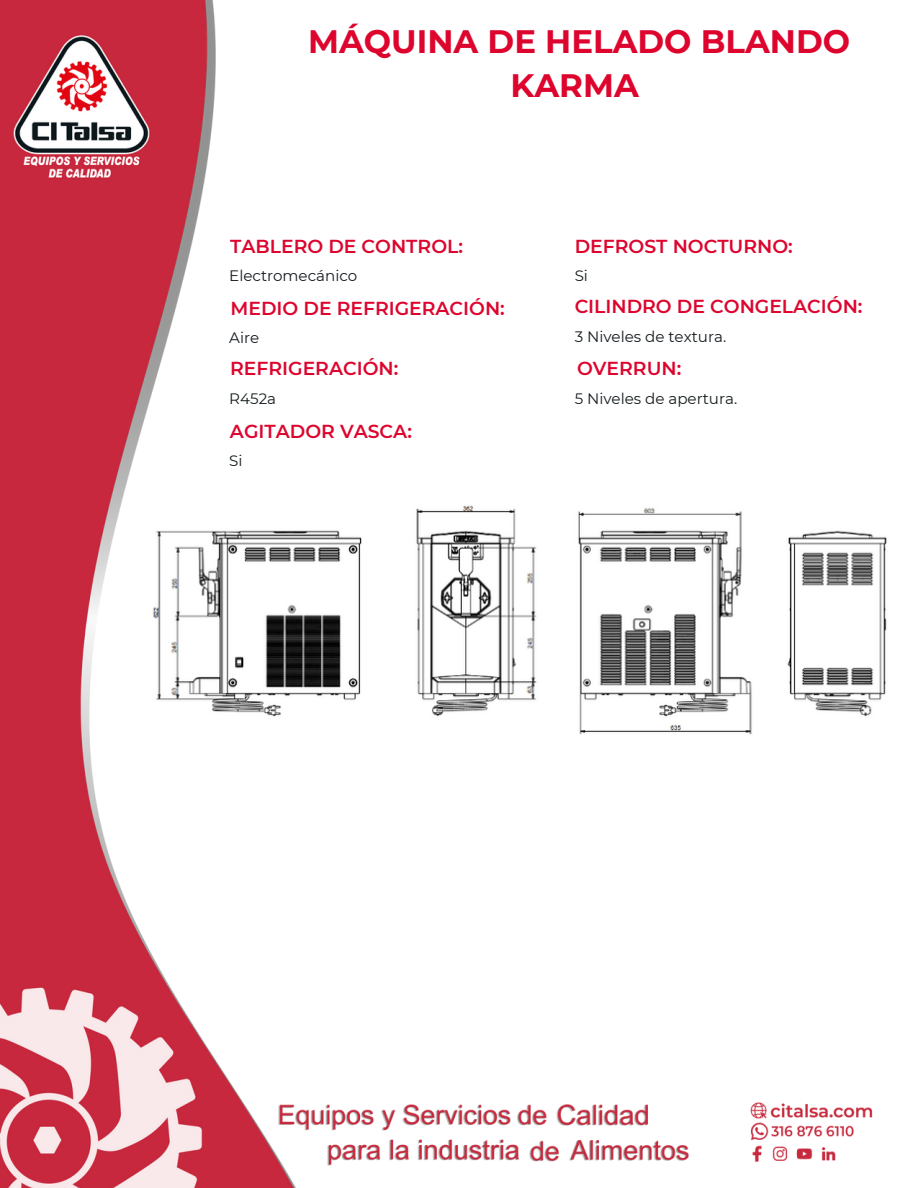
<style>
.page{position:relative;width:918px;height:1188px;background:#fff}
.page>*{position:absolute;margin:0;border:0;box-sizing:border-box;transform-origin:0 0}
.t1{font:700 32.4px/44.2px "Montserrat";color:#dd052e;text-align:center}
.t2{font:600 18.75px "Montserrat";color:#dd052e}
.t3{font:15.15px "Montserrat";color:#161c1f}
</style>
<div class="page">
<img style="left:0;top:0;width:873px;height:1188px">
<img style="left:135px;top:495px;width:752px;height:244px">
<p class="t1" style="left:308px;top:19px;width:544px">MÁQUINA DE HELADO BLANDO<br>KARMA</p>
<p class="t2" style="left:230px;top:234px;width:234px">TABLERO DE CONTROL:</p>
<p class="t3" style="left:229px;top:267px;width:130px">Electromecánico</p>
<p class="t2" style="left:231px;top:297px;width:276px">MEDIO DE REFRIGERACIÓN:</p>
<p class="t3" style="left:229px;top:329px;width:32px">Aire</p>
<p class="t2" style="left:230px;top:357px;width:170px">REFRIGERACIÓN:</p>
<p class="t3" style="left:229px;top:389px;width:48px">R452a</p>
<p class="t2" style="left:230px;top:419px;width:183px">AGITADOR VASCA:</p>
<p class="t3" style="left:229px;top:451px;width:15px">Si</p>
<p class="t2" style="left:575px;top:234px;width:219px">DEFROST NOCTURNO:</p>
<p class="t3" style="left:575px;top:267px;width:15px">Si</p>
<p class="t2" style="left:575px;top:295px;width:289px">CILINDRO DE CONGELACIÓN:</p>
<p class="t3" style="left:575px;top:327px;width:153px">3 Niveles de textura.</p>
<p class="t2" style="left:577px;top:357px;width:106px">OVERRUN:</p>
<p class="t3" style="left:575px;top:389px;width:164px">5 Niveles de apertura.</p>
</div>
